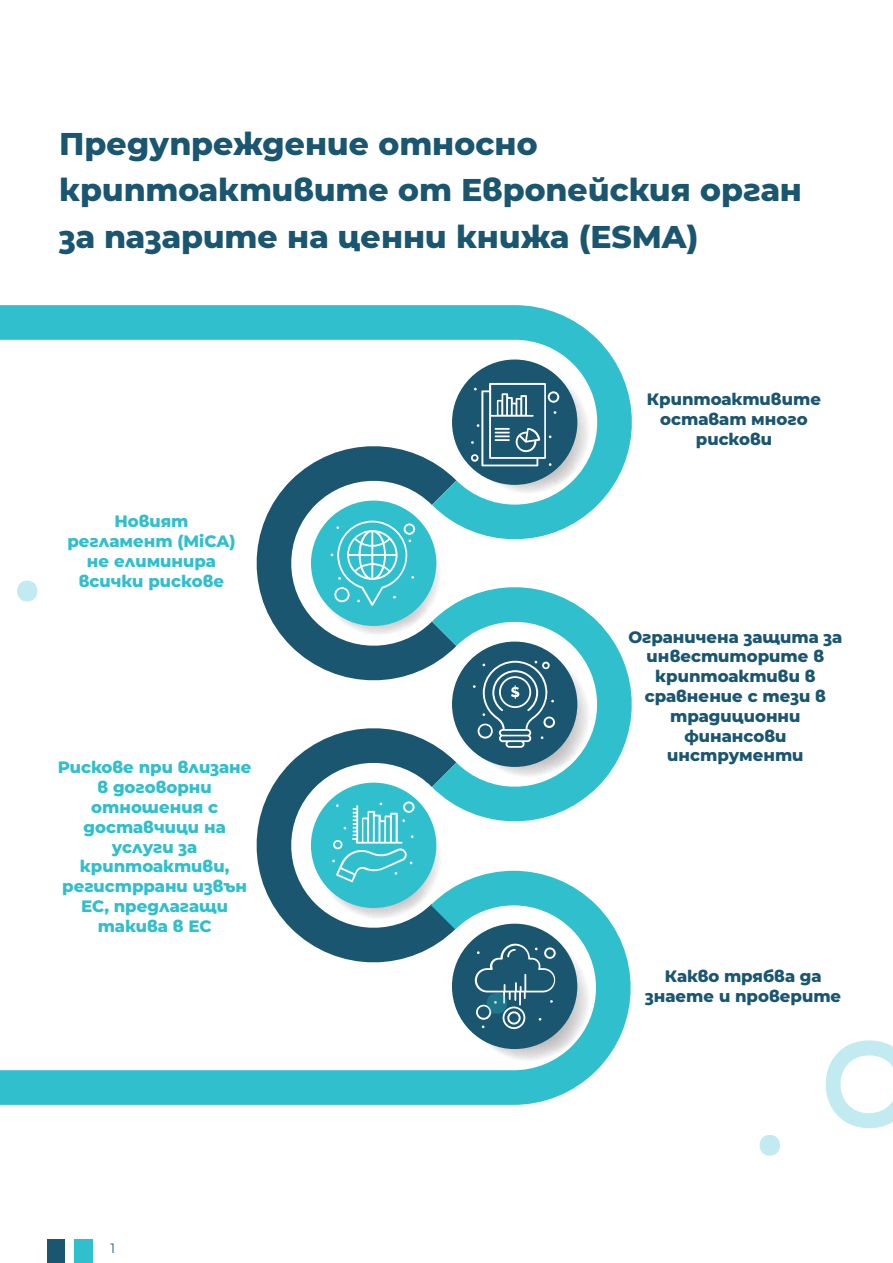
<style>
.page{position:relative;width:893px;height:1263px;background:#fff}
.page>*{position:absolute;margin:0;border:0;box-sizing:border-box;transform-origin:0 0}
.t1{font:800 31.5px/46.5px "Montserrat";color:#1b5670}
.t2{font:800 16.5px/19.8px "Montserrat";color:#1b5670;text-align:center}
.t3{font:800 16.5px/19.8px "Montserrat";color:#2fbfcd;text-align:center}
.t4{font:13.5px "Montserrat";color:#1b5670;scale:.94 1}
</style>
<div class="page">
<svg style="left:256px;top:539px;width:176px;height:142px;fill:#1b5670"></svg>
<svg style="left:256px;top:728px;width:176px;height:143px;fill:#1b5670"></svg>
<svg style="left:432px;top:587px;width:200px;height:235px;fill:#2fbfcd"></svg>
<svg style="left:0;top:871px;width:631px;height:234px"></svg>
<svg style="left:0;top:305px;width:632px;height:234px"></svg>
<div style="left:311px;top:501px;width:125px;height:125px;background:#2fbfcd;border-radius:50%"></div>
<div style="left:452px;top:359px;width:125px;height:126px;background:#1b5670;border-radius:50%"></div>
<div style="left:311px;top:783px;width:125px;height:125px;background:#2fbfcd;border-radius:50%"></div>
<div style="left:452px;top:642px;width:125px;height:125px;background:#1b5670;border-radius:50%"></div>
<div style="left:452px;top:924px;width:125px;height:125px;background:#1b5670;border-radius:50%"></div>
<svg style="left:465px;top:652px;width:125px;height:126px"></svg>
<svg style="left:316px;top:510px;width:125px;height:126px"></svg>
<svg style="left:465px;top:369px;width:125px;height:125px"></svg>
<div style="left:74px;top:1239px;width:19px;height:24px;background:#2fbfcd"></div>
<div style="left:47px;top:1239px;width:18px;height:24px;background:#1b5670"></div>
<svg style="left:759px;top:1135px;width:21px;height:21px"></svg>
<svg style="left:465px;top:936px;width:125px;height:125px"></svg>
<svg style="left:17px;top:581px;width:20px;height:20px"></svg>
<svg style="left:826px;top:1040px;width:67px;height:88px"></svg>
<svg style="left:316px;top:794px;width:125px;height:126px"></svg>
<h1 class="t1" style="left:59px;top:119px;width:744px">Предупреждение относно криптоактивите от Европейския орган за пазарите на ценни книжа (ESMA)</h1>
<p class="t3" style="left:67px;top:510px;width:170px">Новият регламент (MiCA) не елиминира всички рискове</p>
<p class="t3" style="left:58px;top:757px;width:195px">Рискове при влизане в договорни отношения с доставчици на услуги за криптоактиви, регистррани извън<br>ЕС, предлагащи такива в ЕС</p>
<p class="t4" style="left:110px;top:1239px;width:6px">1</p>
<p class="t2" style="left:647px;top:388px;width:176px">Криптоактивите остават много рискови</p>
<p class="t2" style="left:628px;top:626px;width:215px">Ограничена защита за инвеститорите в криптоактиви в сравнение с тези в традиционни финансови инструменти</p>
<p class="t2" style="left:645px;top:966px;width:198px">Какво трябва да знаете и проверите</p>
</div>
